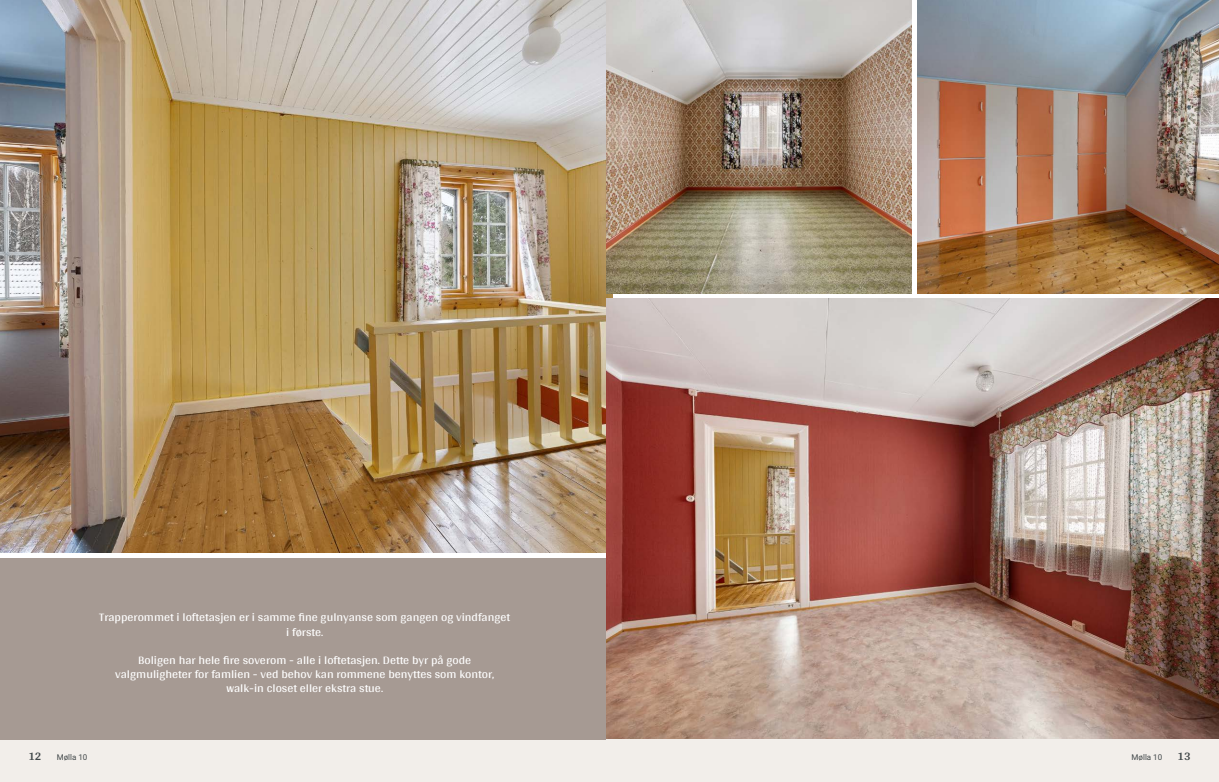
<style>
.page{position:relative;width:1219px;height:782px;background:#fff}
.page>*{position:absolute;margin:0;border:0;box-sizing:border-box;transform-origin:0 0}
.t1{font:12px/14px "Arya";color:#fff;text-align:center}
.t2{font:700 12px "Arya";color:#414749}
.t3{font:8px "Roboto Vitec";color:#414749}
</style>
<div class="page">
<img style="left:0;top:0;width:612px;height:552px">
<div style="left:0;top:739px;width:612px;height:42px;background:#f2eeea"></div>
<div style="left:0;top:558px;width:612px;height:181px;background:#a69a93"></div>
<img style="left:607px;top:298px;width:612px;height:441px">
<img style="left:607px;top:0;width:304px;height:293px">
<img style="left:917px;top:0;width:302px;height:293px">
<div style="left:607px;top:739px;width:612px;height:42px;background:#f2eeea"></div>
<p class="t1" style="left:99px;top:610px;width:412px">Trapperommet i loftetasjen er i samme fine gulnyanse som gangen og vindfanget i første.</p>
<p class="t1" style="left:115px;top:652px;width:380px">Boligen har hele fire soverom - alle i loftetasjen. Dette byr på gode valgmuligheter for famlien - ved behov kan rommene benyttes som kontor, walk-in closet eller ekstra stue.</p>
<p class="t2" style="left:28px;top:749px;width:15px">12</p>
<p class="t3" style="left:57px;top:751px;width:32px">Mølla 10</p>
<p class="t3" style="left:1131px;top:751px;width:32px">Mølla 10</p>
<p class="t2" style="left:1177px;top:749px;width:15px">13</p>
</div>
